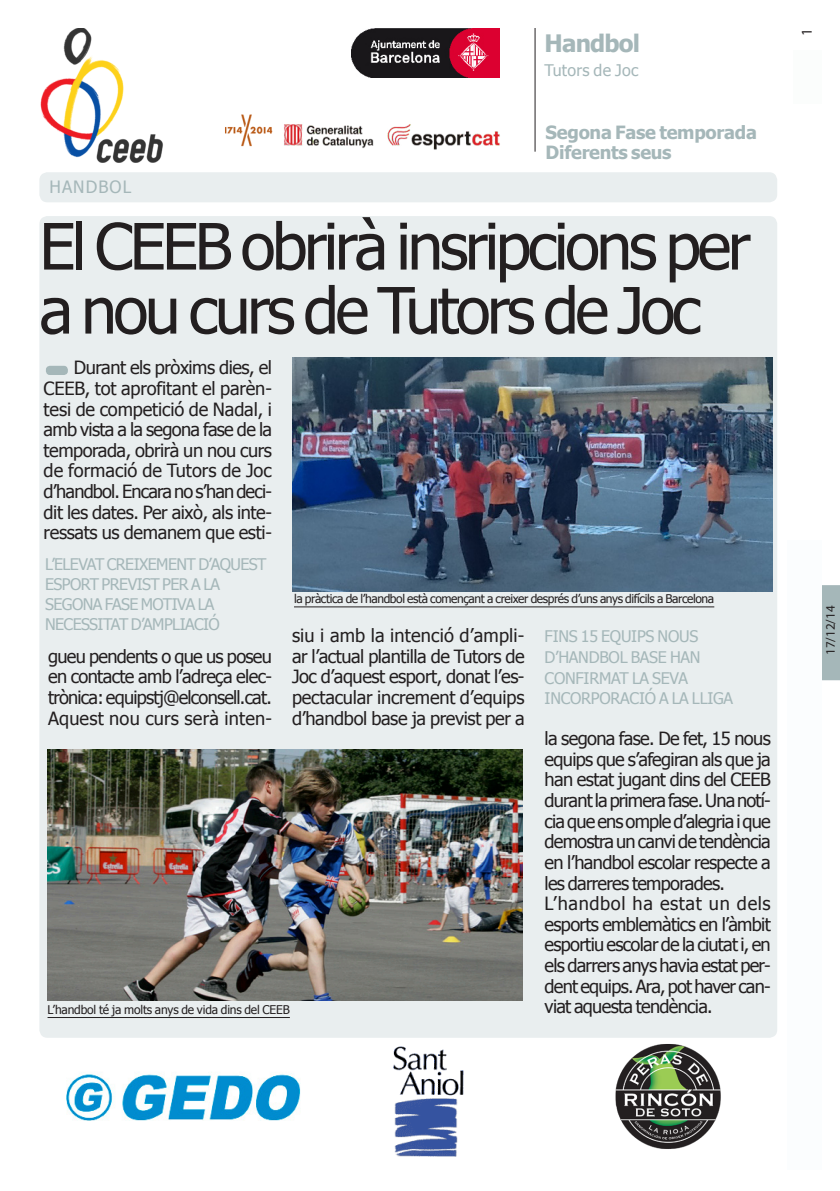
<style>
.page{position:relative;width:840px;height:1191px;background:#fff}
.page>*{position:absolute;margin:0;border:0;box-sizing:border-box;transform-origin:0 0}
.totc_TITULAR-noti-31{font:64px/64px "Tahoma";letter-spacing:-.055em;color:#231f20}
.t1{font:700 24px "Tahoma";letter-spacing:-.035em;color:#a5b7b9}
.totc_TEXT_BASE{font:18.2px/20.6px "Tahoma";letter-spacing:-.035em;color:#231f20;text-align:justify}
.t2{font:700 18.2px/20.6px "Tahoma";letter-spacing:-.015em;color:#a5b7b9}
.totc_TEXT_BASE-2{font:18.2px "Tahoma";letter-spacing:.01em;color:#231f20}
.totc_EPÍGRAF{font:17px "Tahoma";letter-spacing:.065em;color:#a5b7b9}
.totc_EPÍGRAF-2{font:16px/20px "Tahoma";letter-spacing:-.035em;color:#a5b7b9}
.totc_EPÍGRAF-3{font:16px/20.6px "Tahoma";letter-spacing:-.015em;color:#a5b7b9}
.totc_EPÍGRAF-4{font:16px "Tahoma";letter-spacing:.015em;color:#a5b7b9}
.t3{font:15px "Myriad Pro";color:#231f20}
.totc_FRASE_noti-càrr{font:13px "Myriad Pro";color:#231f20}
.totc_PEU_FOTO{font:12px "Tahoma";letter-spacing:-.035em;color:#231f20}
.totc_PEU_FOTO-2{font:12px "Tahoma";letter-spacing:-.015em;color:#231f20}
</style>
<div class="page">
<div style="left:822px;top:585px;width:17px;height:95px;background:#a5b7b9"></div>
<div style="left:39px;top:216px;width:737px;height:821px;background:#e9eeef;border-radius:8px"></div>
<div style="left:39px;top:172px;width:737px;height:30px;background:#e9eeef;border-radius:8px"></div>
<img style="left:292px;top:357px;width:480px;height:234px">
<hr style="left:294px;top:606px;width:420px;height:1px;background:#231f20">
<hr style="left:534px;top:28px;width:1px;height:124px;background:#231f20">
<div style="left:787px;top:540px;width:34px;height:629px;background:#fbfdfe"></div>
<div style="left:793px;top:50px;width:28px;height:54px;background:#fbfdfc"></div>
<img style="left:351px;top:28px;width:148px;height:50px">
<img style="left:66px;top:1072px;width:235px;height:49px">
<img style="left:615px;top:1044px;width:106px;height:105px">
<img style="left:393px;top:1046px;width:71px;height:111px">
<img style="left:225px;top:114px;width:275px;height:36px">
<img style="left:40px;top:28px;width:123px;height:134px">
<img style="left:47px;top:749px;width:475px;height:251px">
<hr style="left:47px;top:1017px;width:243px;height:1px;background:#231f20">
<div style="left:46px;top:366px;width:22px;height:9px;background:#a5b7b9;border-radius:4px"></div>
<p class="t1" style="left:544px;top:27px;width:97px">Handbol</p>
<p class="totc_EPÍGRAF-4" style="left:544px;top:60px;width:95px">Tutors de Joc</p>
<p class="totc_EPÍGRAF" style="left:49px;top:176px;width:83px">HANDBOL</p>
<p class="t2" style="left:545px;top:121px;width:213px">Segona Fase temporada<br>Diferents seus</p>
<p class="totc_TITULAR-noti-31" style="left:39px;top:211px;width:712px">El CEEB obrirà insripcions per a nou curs de Tutors de Joc</p>
<p class="totc_TEXT_BASE" style="left:44px;top:356px;width:230px;text-indent:30px">Durant els pròxims dies, el CEEB, tot aprofitant el parèn&shy;tesi de competició de Nadal, i amb vista a la segona fase de la temporada, obrirà un nou curs de formació de Tutors de Joc d’handbol. Encara no s’han deci&shy;dit les dates. Per això, als inte&shy;ressats us demanem que esti-</p>
<p class="totc_EPÍGRAF-2" style="left:45px;top:554px;width:223px">L’ELEVAT CREIXEMENT D’AQUEST<br>ESPORT PREVIST PER A LA<br>SEGONA FASE MOTIVA LA<br>NECESSITAT D’AMPLIACIÓ</p>
<p class="totc_TEXT_BASE" style="left:48px;top:645px;width:225px">gueu pendents o que us poseu en contacte amb l’adreça elec&shy;trònica: equipstj@elconsell.cat.</p>
<p class="totc_TEXT_BASE-2" style="left:48px;top:706px;width:225px">Aquest nou curs serà inten-</p>
<p class="totc_PEU_FOTO" style="left:294px;top:590px;width:421px">la pràctica de l’handbol està començant a creixer després d’uns anys difícils a Barcelona</p>
<p class="totc_TEXT_BASE" style="left:292px;top:624px;width:234px">siu i amb la intenció d’ampli&shy;ar l’actual plantilla de Tutors de Joc d’aquest esport, donat l’es&shy;pectacular increment d’equips d’handbol base ja previst per a</p>
<p class="totc_EPÍGRAF-3" style="left:544px;top:625px;width:190px">FINS 15 EQUIPS NOUS<br>D’HANDBOL BASE HAN<br>CONFIRMAT LA SEVA<br>INCORPORACIÓ A LA LLIGA</p>
<p class="totc_PEU_FOTO-2" style="left:47px;top:1001px;width:244px">L’handbol té ja molts anys de vida dins del CEEB</p>
<p class="totc_TEXT_BASE" style="left:544px;top:727px;width:227px">la segona fase. De fet, 15 nous equips que s’afegiran als que ja han estat jugant dins del CEEB durant la primera fase. Una notí&shy;cia que ens omple d’alegria i que demostra un canvi de tendència en l’handbol escolar respecte a les darreres temporades.</p>
<p class="totc_TEXT_BASE" style="left:544px;top:892px;width:227px">L’handbol ha estat un dels esports emblemàtics en l’àmbit esportiu escolar de la ciutat i, en els darrers anys havia estat per&shy;dent equips. Ara, pot haver can&shy;viat aquesta tendència.</p>
<p class="t3" style="left:797px;top:36px;width:9px;rotate:-90deg">1</p>
<p class="totc_FRASE_noti-càrr" style="left:822px;top:655px;width:51px;rotate:-90deg">17/12/14</p>
</div>
